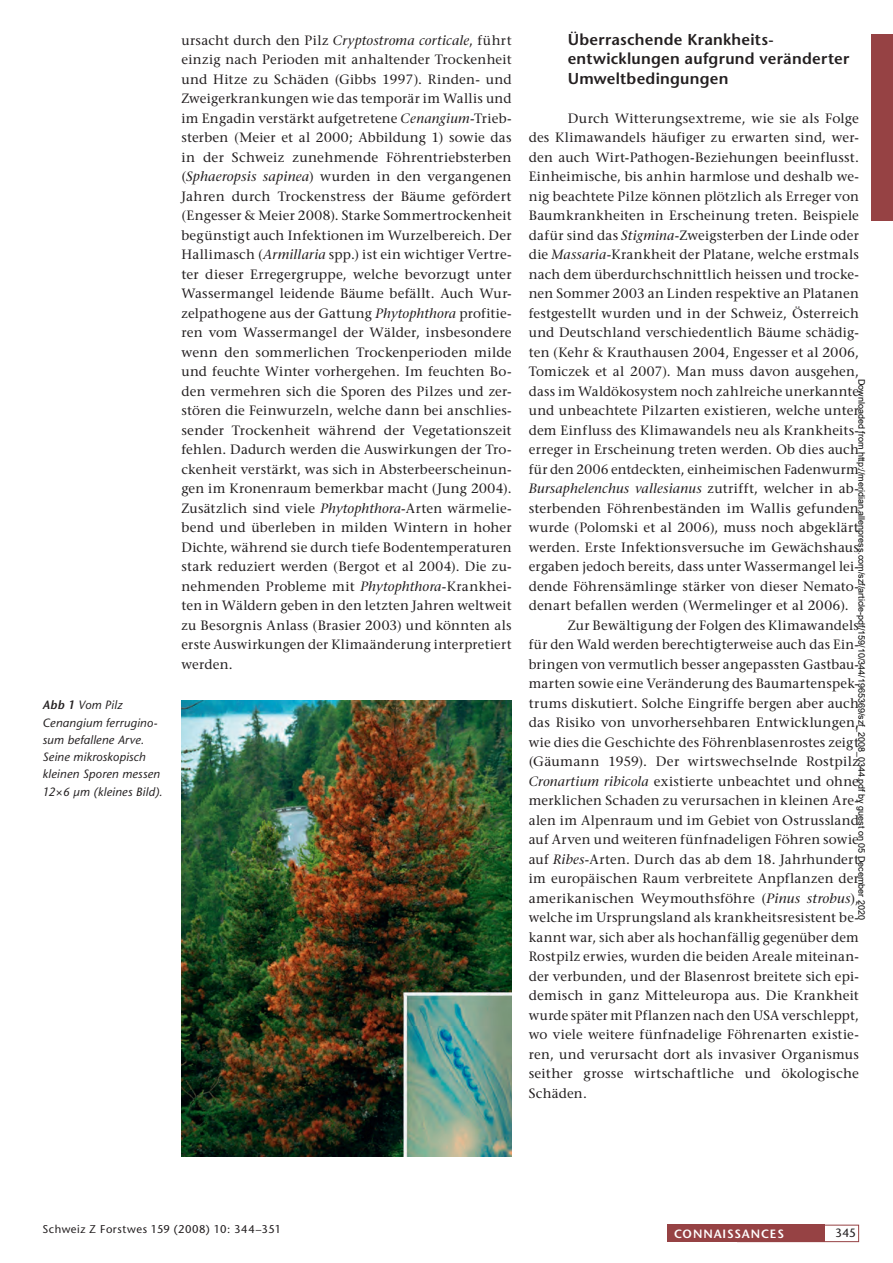
<style>
.page{position:relative;width:893px;height:1263px;background:#fff}
.page>*{position:absolute;margin:0;border:0;box-sizing:border-box;transform-origin:0 0}
.t1{font:600 15.75px/19.5px "Stone Sans Std";letter-spacing:.02em;color:#231f20}
.t2{font:500 13.5px/19.5px "Stone Serif Std";letter-spacing:.02em;color:#231f20;text-align:justify}
.t3{font:italic 500 13.5px "Stone Serif Std";letter-spacing:.015em;color:#231f20}
.t4{font:italic 500 12px/17.2px "Stone Sans Std";letter-spacing:.015em;color:#231f20}
.t5{font:600 12px "Stone Sans Std";letter-spacing:.075em;color:#fff}
.t6{font:500 12px "Stone Sans Std";color:#231f20}
.t7{font:500 11.25px "Stone Sans Std";letter-spacing:.045em;color:#231f20}
.t8{font:9px "Arial";color:#000}
.s1{font-weight:600}
.s2{font-style:italic}
.s3{font-style:normal}
</style>
<div class="page">
<div style="left:872px;top:34px;width:21px;height:186px;background:#964244"></div>
<div style="left:737px;top:1225px;width:122px;height:17px;border:1px solid #964244"></div>
<div style="left:668px;top:1225px;width:157px;height:17px;background:#964244"></div>
<img style="left:181px;top:700px;width:331px;height:456px">
<p class="t4" style="left:42px;top:697px;width:122px"><span class="s1">Abb 1</span> Vom Pilz<br>Cenangium ferrugino&shy;sum befallene Arve.<br>Seine mikroskopisch kleinen Sporen messen<br>12×6 μm (kleines Bild).</p>
<p class="t2" style="left:181px;top:30px;width:332px">ursacht durch den Pilz <span class="s2">Cryptostroma corticale</span>, führt einzig nach Perioden mit anhaltender Trockenheit und Hitze zu Schäden (Gibbs 1997). Rinden- und Zweigerkrankungen wie das temporär im Wallis und im Engadin verstärkt aufgetretene <span class="s2">Cenangium</span>-Trieb&shy;sterben (Meier et al 2000; Abbildung 1) sowie das in der Schweiz zunehmende Föhrentriebsterben (<span class="s2">Sphaeropsis sapinea</span>) wurden in den vergangenen Jahren durch Trockenstress der Bäume gefördert (Engesser &amp; Meier 2008). Starke Sommertrockenheit begünstigt auch Infektionen im Wurzelbereich. Der Hallimasch (<span class="s2">Armillaria</span> spp.) ist ein wichtiger Vertre&shy;ter dieser Erregergruppe, welche bevorzugt unter Wassermangel leidende Bäume befällt. Auch Wur&shy;zelpathogene aus der Gattung <span class="s2">Phytophthora</span> profitie&shy;ren vom Wassermangel der Wälder, insbesondere wenn den sommerlichen Trockenperioden milde und feuchte Winter vorhergehen. Im feuchten Bo&shy;den vermehren sich die Sporen des Pilzes und zer&shy;stören die Feinwurzeln, welche dann bei anschlies&shy;sender Trockenheit während der Vegetationszeit fehlen. Dadurch werden die Auswirkungen der Tro&shy;ckenheit verstärkt, was sich in Absterbeerscheinun&shy;gen im Kronenraum bemerkbar macht (Jung 2004).<br>Zusätzlich sind viele <span class="s2">Phytophthora</span>-Arten wärmelie&shy;bend und überleben in milden Wintern in hoher Dichte, während sie durch tiefe Bodentemperaturen stark reduziert werden (Bergot et al 2004). Die zu&shy;nehmenden Probleme mit <span class="s2">Phytophthora</span>-Krankhei&shy;ten in Wäldern geben in den letzten Jahren weltweit zu Besorgnis Anlass (Brasier 2003) und könnten als erste Auswirkungen der Klimaänderung interpretiert werden.</p>
<p class="t1" style="left:568px;top:29px;width:283px">Überraschende Krankheits&shy;entwicklungen aufgrund veränderter<br>Umweltbedingungen</p>
<p class="t2" style="left:568px;top:108px;width:293px">Durch Witterungsextreme, wie sie als Folge</p>
<p class="t2" style="left:529px;top:128px;width:332px">des Klimawandels häufiger zu erwarten sind, wer-</p>
<p class="t2" style="left:529px;top:147px;width:332px">den auch Wirt-Pathogen-Beziehungen beeinflusst.</p>
<p class="t2" style="left:529px;top:167px;width:332px">Einheimische, bis anhin harmlose und deshalb we-</p>
<p class="t2" style="left:529px;top:186px;width:332px">nig beachtete Pilze können plötzlich als Erreger von</p>
<p class="t2" style="left:529px;top:206px;width:332px">Baumkrankheiten in Erscheinung treten. Beispiele</p>
<p class="t2" style="left:529px;top:225px;width:332px">dafür sind das <span class="s2">Stigmina</span>-Zweigsterben der Linde oder</p>
<p class="t2" style="left:529px;top:245px;width:332px">die <span class="s2">Massaria</span>-Krankheit der Platane, welche erstmals</p>
<p class="t2" style="left:529px;top:264px;width:332px">nach dem überdurchschnittlich heissen und trocke-</p>
<p class="t2" style="left:529px;top:284px;width:332px">nen Sommer 2003 an Linden respektive an Platanen</p>
<p class="t2" style="left:529px;top:303px;width:332px">festgestellt wurden und in der Schweiz, Österreich</p>
<p class="t2" style="left:529px;top:323px;width:332px">und Deutschland verschiedentlich Bäume schädig-</p>
<p class="t2" style="left:529px;top:342px;width:332px">ten (Kehr &amp; Krauthausen 2004, Engesser et al 2006,</p>
<p class="t2" style="left:529px;top:362px;width:332px">Tomiczek et al 2007). Man muss davon ausgehen,</p>
<p class="t2" style="left:529px;top:381px;width:332px">dass im Waldökosystem noch zahlreiche unerkannte</p>
<p class="t2" style="left:529px;top:401px;width:332px">und unbeachtete Pilzarten existieren, welche unter</p>
<p class="t2" style="left:529px;top:420px;width:332px">dem Einfluss des Klimawandels neu als Krankheits-</p>
<p class="t2" style="left:529px;top:440px;width:332px">erreger in Erscheinung treten werden. Ob dies auch</p>
<p class="t2" style="left:529px;top:459px;width:332px">für den 2006 entdeckten, einheimischen Fadenwurm</p>
<p class="t3" style="left:529px;top:481px;width:332px">Bursaphelenchus vallesianus <span class="s3">zutrifft, welcher in ab-</span></p>
<p class="t2" style="left:529px;top:498px;width:332px">sterbenden Föhrenbeständen im Wallis gefunden</p>
<p class="t2" style="left:529px;top:518px;width:332px">wurde (Polomski et al 2006), muss noch abgeklärt</p>
<p class="t2" style="left:529px;top:537px;width:332px">werden. Erste Infektionsversuche im Gewächshaus</p>
<p class="t2" style="left:529px;top:557px;width:332px">ergaben jedoch bereits, dass unter Wassermangel lei-</p>
<p class="t2" style="left:529px;top:576px;width:332px">dende Föhrensämlinge stärker von dieser Nemato-</p>
<p class="t2" style="left:529px;top:596px;width:322px">denart befallen werden (Wermelinger et al 2006).</p>
<p class="t2" style="left:568px;top:615px;width:293px">Zur Bewältigung der Folgen des Klimawandels</p>
<p class="t2" style="left:529px;top:635px;width:332px">für den Wald werden berechtigterweise auch das Ein-</p>
<p class="t2" style="left:529px;top:654px;width:332px">bringen von vermutlich besser angepassten Gastbau-</p>
<p class="t2" style="left:529px;top:674px;width:332px">marten sowie eine Veränderung des Baumartenspek-</p>
<p class="t2" style="left:529px;top:693px;width:332px">trums diskutiert. Solche Eingriffe bergen aber auch</p>
<p class="t2" style="left:529px;top:713px;width:332px">das Risiko von unvorhersehbaren Entwicklungen,</p>
<p class="t2" style="left:529px;top:732px;width:332px">wie dies die Geschichte des Föhrenblasenrostes zeigt</p>
<p class="t2" style="left:529px;top:752px;width:332px">(Gäumann 1959). Der wirtswechselnde Rostpilz</p>
<p class="t2" style="left:529px;top:771px;width:332px"><span class="s2">Cronartium ribicola</span> existierte unbeachtet und ohne</p>
<p class="t2" style="left:529px;top:791px;width:332px">merklichen Schaden zu verursachen in kleinen Are-</p>
<p class="t2" style="left:529px;top:810px;width:332px">alen im Alpenraum und im Gebiet von Ostrussland</p>
<p class="t2" style="left:529px;top:830px;width:332px">auf Arven und weiteren fünfnadeligen Föhren sowie</p>
<p class="t2" style="left:529px;top:849px;width:332px">auf <span class="s2">Ribes</span>-Arten. Durch das ab dem 18. Jahrhundert</p>
<p class="t2" style="left:529px;top:869px;width:332px">im europäischen Raum verbreitete Anpflanzen der</p>
<p class="t2" style="left:529px;top:888px;width:332px">amerikanischen Weymouthsföhre (<span class="s2">Pinus strobus</span>),</p>
<p class="t2" style="left:529px;top:908px;width:332px">welche im Ursprungsland als krankheitsresistent be-</p>
<p class="t2" style="left:529px;top:927px;width:332px">kannt war, sich aber als hochanfällig gegenüber dem</p>
<p class="t2" style="left:529px;top:947px;width:332px">Rostpilz erwies, wurden die beiden Areale miteinan-</p>
<p class="t2" style="left:529px;top:966px;width:332px">der verbunden, und der Blasenrost breitete sich epi-</p>
<p class="t2" style="left:529px;top:986px;width:332px">demisch in ganz Mitteleuropa aus. Die Krankheit</p>
<p class="t2" style="left:529px;top:1005px;width:332px">wurde später mit Pflanzen nach den USA verschleppt,</p>
<p class="t2" style="left:529px;top:1025px;width:332px">wo viele weitere fünfnadelige Föhrenarten existie-</p>
<p class="t2" style="left:529px;top:1044px;width:332px">ren, und verursacht dort als invasiver Organismus</p>
<p class="t2" style="left:529px;top:1064px;width:332px">seither grosse wirtschaftliche und ökologische</p>
<p class="t2" style="left:529px;top:1083px;width:60px">Schäden.</p>
<p class="t8" style="left:865px;top:379px;width:543px;rotate:90deg">Downloaded from http://meridian.allenpress.com/szf/article-pdf/159/10/344/1965369/szf_2008_0344.pdf by guest on 05 December 2020</p>
<p class="t7" style="left:42px;top:1222px;width:240px">Schweiz Z Forstwes 159 (2008) 10: 344–351</p>
<p class="t5" style="left:674px;top:1226px;width:111px">connaissances</p>
<p class="t6" style="left:835px;top:1226px;width:22px">345</p>
</div>
